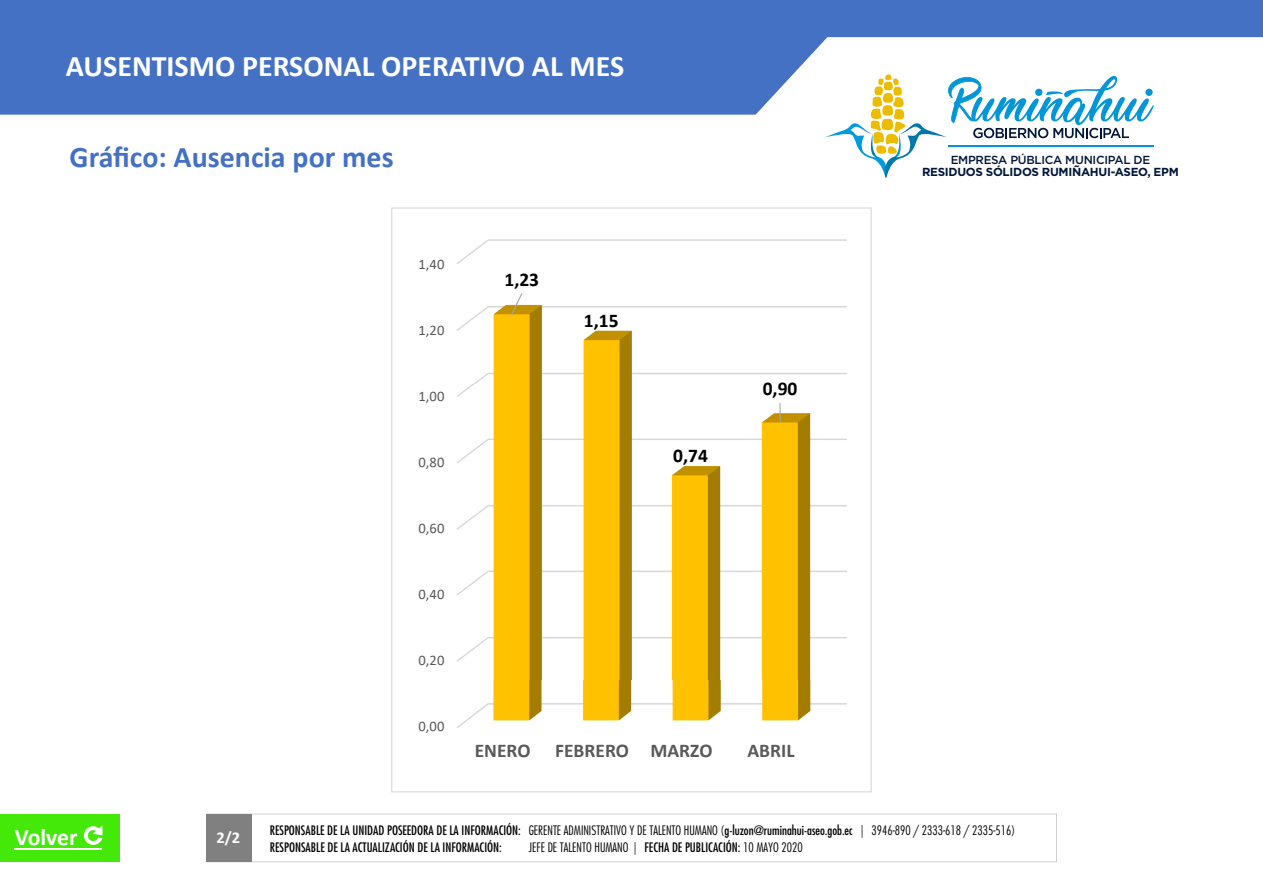
<style>
.page{position:relative;width:1263px;height:893px;background:#fff}
.page>*{position:absolute;margin:0;border:0;box-sizing:border-box;transform-origin:0 0}
.t1{font:700 30px "Calibri";color:#fff}
.t2{font:700 30px "Calibri";color:#4471c4}
.t3{font:700 23.55px "Calibri";color:#fff}
.t4{font:700 19.5px "Calibri";color:#595959}
.t5{font:700 19.5px "Calibri";letter-spacing:.005em;color:#000}
.t6{font:14.55px "Calibri";color:#595959}
.t7{font:condensed 12.75px/16.5px "Futura Std";color:#000}
.t8{font:300 condensed 12.75px "Futura Std";color:#000}
.t9{font:700 11.7px "Gotham";letter-spacing:-.025em;color:#00163a}
.t10{font:500 11.7px "Gotham";letter-spacing:-.025em;color:#00163a}
.s1{font-family:"Calibri";font-weight:700;font-stretch:normal;font-size:16.5px;color:#fff}
.s2{font-weight:300}
.s3{font-weight:400}
</style>
<div class="page">
<svg style="left:0;top:0;width:1263px;height:115px;fill:#4471c4"></svg>
<div style="left:0;top:814px;width:120px;height:48px;background:#44e90a"></div>
<svg style="left:84px;top:826px;width:18px;height:19px"></svg>
<hr style="left:15px;top:848px;width:87px;height:2px;background:#fff">
<svg style="left:825px;top:74px;width:329px;height:104px"></svg>
<hr style="left:948px;top:145px;width:205px;height:2px;background:#0096d8">
<svg style="left:206px;top:814px;width:851px;height:48px"></svg>
<div style="left:207px;top:814px;width:45px;height:48px;background:#808080"></div>
<svg style="left:391px;top:207px;width:481px;height:585px"></svg>
<h1 class="t1" style="left:66px;top:44px;width:560px">AUSENTISMO PERSONAL OPERATIVO AL MES</h1>
<h1 class="t2" style="left:70px;top:136px;width:326px">Gráfico: Ausencia por mes</h1>
<p class="t6" style="left:418px;top:254px;width:27px">1,40</p>
<p class="t6" style="left:418px;top:320px;width:27px">1,20</p>
<p class="t6" style="left:418px;top:386px;width:27px">1,00</p>
<p class="t6" style="left:418px;top:452px;width:27px">0,80</p>
<p class="t6" style="left:418px;top:518px;width:27px">0,60</p>
<p class="t6" style="left:418px;top:584px;width:27px">0,40</p>
<p class="t6" style="left:418px;top:650px;width:27px">0,20</p>
<p class="t6" style="left:418px;top:716px;width:27px">0,00</p>
<h3 class="t5" style="left:504px;top:265px;width:36px">1,23</h3>
<h3 class="t5" style="left:584px;top:307px;width:36px">1,15</h3>
<h3 class="t5" style="left:673px;top:442px;width:36px">0,74</h3>
<h3 class="t5" style="left:763px;top:375px;width:36px">0,90</h3>
<h3 class="t4" style="left:475px;top:737px;width:57px">ENERO</h3>
<h3 class="t4" style="left:555px;top:737px;width:159px">FEBRERO MARZO</h3>
<h3 class="t4" style="left:747px;top:737px;width:49px">ABRIL</h3>
<p class="t10" style="left:951px;top:152px;width:201px">EMPRESA PÚBLICA MUNICIPAL DE</p>
<p class="t9" style="left:922px;top:164px;width:258px">RESIDUOS SÓLIDOS RUMIÑAHUI-ASEO, EPM</p>
<h2 class="t3" style="left:15px;top:820px;width:64px">Volver</h2>
<p class="t7" style="left:270px;top:822px;width:747px;text-indent:-53px"><span class="s1">2/22/2</span> RESPONSABLE DE LA UNIDAD POSEEDORA DE LA INFORMACIÓN: <span class="s2">GERENTE ADMINISTRATIVO Y DE TALENTO HUMANO (</span>g-luzon@ruminahui-aseo.gob.ec <span class="s2">| 3946-890 / 2333-618 / 2335-516)<br></span>RESPONSABLE DE LA ACTUALIZACIÓN DE LA INFORMACIÓN:</p>
<p class="t8" style="left:529px;top:839px;width:276px">JEFE DE TALENTO HUMANO | <span class="s3">FECHA DE PUBLICACIÓN:</span> 10 MAYO 2020</p>
</div>
